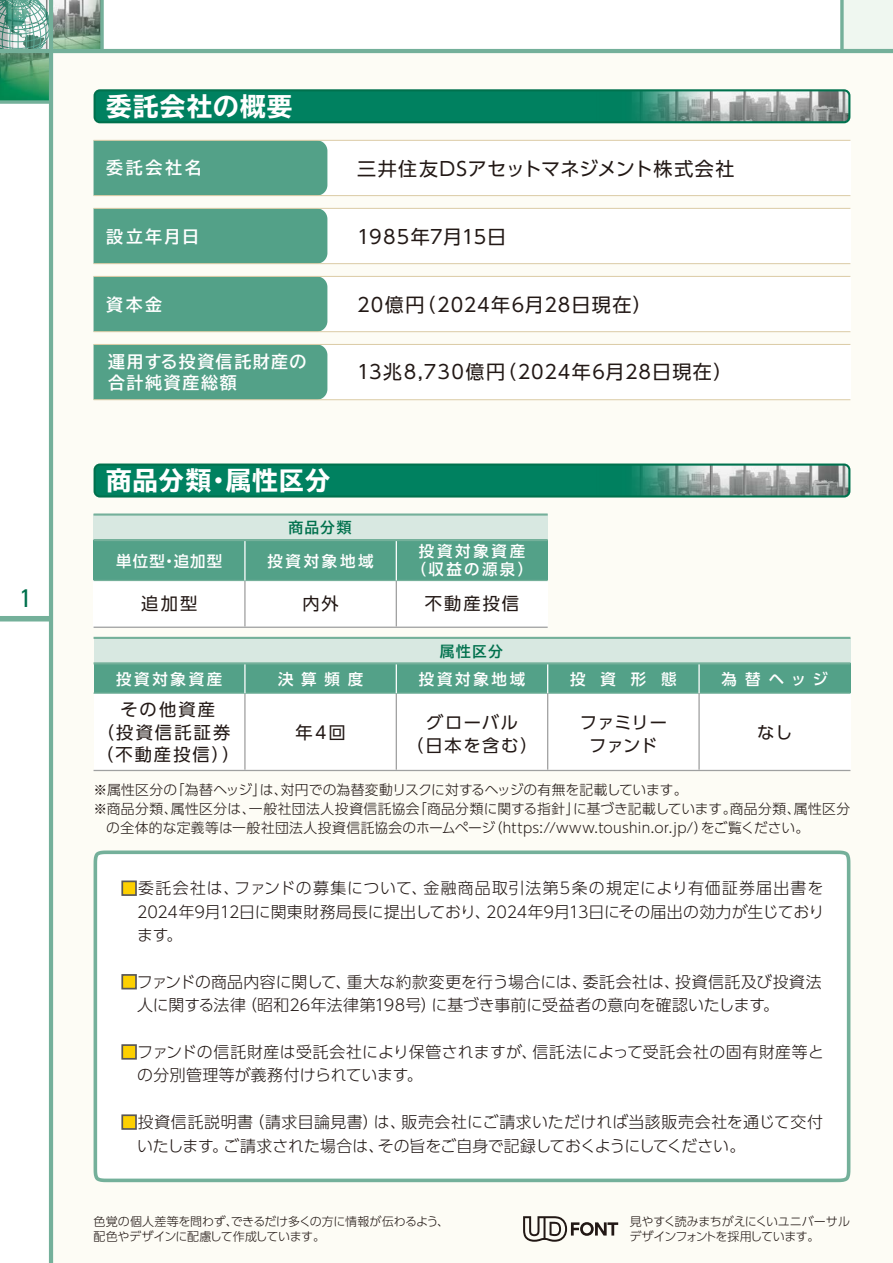
<style>
.page{position:relative;width:893px;height:1263px;background:#fff}
.page>*{position:absolute;margin:0;border:0;box-sizing:border-box;transform-origin:0 0}
.t1{font:700 expanded 25.5px "TBUD Go Std";letter-spacing:.045em;color:#fff}
.t2{font:condensed 25.5px "Univers";color:#00714d}
.t3{font:19.05px "UD Shin Go Pro";letter-spacing:.05em;color:#221815}
.t4{font:19.05px "UD Shin Go Pro";letter-spacing:.025em;color:#221815}
.t5{font:19.05px "UD Shin Go Pro";letter-spacing:.02em;color:#221815}
.t6{font:17.25px/22.5px "UD Shin Go Pro";letter-spacing:.11em;color:#221815;text-align:center}
.t7{font:17.25px/22.5px "UD Shin Go Pro";letter-spacing:-.01em;color:#221815;text-align:center}
.t8{font:700 16.95px/21.3px "TBUD Go Std";letter-spacing:.105em;color:#fff}
.t9{font:300 15.9px/23.4px "UD Shin Go Pro";letter-spacing:.01em;color:#221815}
.t10{font:500 15.45px/18.1px "UD Shin Go Pro";letter-spacing:.175em;color:#fff;text-align:center}
.t11{font:700 14.85px "TBUD Go Std";letter-spacing:.075em;color:#00714d}
.t12{font:300 13.8px "UD Shin Go Pro";letter-spacing:.02em;color:#221815}
.t13{font:300 13.8px "UD Shin Go Pro";letter-spacing:-.005em;color:#221815}
.t14{font:300 12px/14.9px "UD Shin Go Pro";letter-spacing:-.025em;color:#221815}
.s1{color:#fdd000}
</style>
<div class="page">
<img style="left:0;top:53px;width:49px;height:47px">
<svg style="left:0;top:0;width:49px;height:49px;background:#8db7ab"></svg>
<img style="left:53px;top:0;width:47px;height:49px">
<div style="left:842px;top:0;width:51px;height:51px;background:#eff7f0"></div>
<div style="left:0;top:616px;width:51px;height:5px;background:#74b09a"></div>
<div style="left:51px;top:51px;width:842px;height:1212px;background:#fdfcf5"></div>
<hr style="left:49px;top:0;width:4px;height:1263px;background:#74b09a">
<hr style="left:0;top:49px;width:893px;height:4px;background:#74b09a">
<svg style="left:0;top:100px;width:49px;height:4px"></svg>
<svg style="left:100px;top:0;width:4px;height:49px"></svg>
<svg style="left:840px;top:0;width:4px;height:49px"></svg>
<svg style="left:94px;top:89px;width:756px;height:34px;background:#03805f"></svg>
<img style="left:594px;top:91px;width:254px;height:30px">
<svg style="left:94px;top:463px;width:756px;height:34px;background:#078161"></svg>
<img style="left:594px;top:466px;width:254px;height:29px">
<svg style="left:523px;top:1216px;width:95px;height:26px"></svg>
<div style="left:234px;top:208px;width:616px;height:56px;background:#fff"></div>
<div style="left:234px;top:276px;width:616px;height:56px;background:#fff"></div>
<div style="left:234px;top:344px;width:616px;height:56px;background:#fff"></div>
<div style="left:234px;top:140px;width:616px;height:56px;background:#fff"></div>
<div style="left:94px;top:141px;width:233px;height:54px;background:#53a188"></div>
<div style="left:94px;top:209px;width:233px;height:54px;background:#53a188"></div>
<div style="left:94px;top:277px;width:233px;height:54px;background:#53a188"></div>
<div style="left:94px;top:345px;width:233px;height:54px;background:#53a188"></div>
<div style="left:94px;top:638px;width:756px;height:25px;background:#d8e8e1"></div>
<div style="left:94px;top:514px;width:454px;height:26px;background:#d8e8e1"></div>
<div style="left:94px;top:663px;width:756px;height:30px;background:#53a188"></div>
<div style="left:94px;top:693px;width:756px;height:77px;background:#fff"></div>
<hr style="left:94px;top:770px;width:756px;height:1px;background:#9fa0a0">
<hr style="left:244px;top:693px;width:2px;height:77px;background:#9fa0a0">
<hr style="left:396px;top:693px;width:1px;height:77px;background:#9fa0a0">
<hr style="left:94px;top:692px;width:756px;height:2px;background:#74b09a">
<hr style="left:244px;top:663px;width:2px;height:30px;background:#fff">
<hr style="left:396px;top:663px;width:1px;height:30px;background:#fff">
<hr style="left:547px;top:693px;width:1px;height:77px;background:#9fa0a0">
<hr style="left:547px;top:663px;width:1px;height:30px;background:#fff">
<hr style="left:698px;top:693px;width:2px;height:77px;background:#9fa0a0">
<hr style="left:698px;top:663px;width:2px;height:30px;background:#fff">
<div style="left:94px;top:540px;width:454px;height:40px;background:#53a188"></div>
<div style="left:94px;top:580px;width:454px;height:48px;background:#fff"></div>
<hr style="left:94px;top:627px;width:454px;height:1px;background:#9fa0a0">
<hr style="left:244px;top:580px;width:2px;height:46px;background:#9fa0a0">
<hr style="left:396px;top:580px;width:1px;height:46px;background:#9fa0a0">
<hr style="left:94px;top:580px;width:454px;height:1px;background:#74b09a">
<hr style="left:244px;top:540px;width:2px;height:40px;background:#fff">
<hr style="left:396px;top:540px;width:1px;height:40px;background:#fff">
<hr style="left:94px;top:195px;width:756px;height:1px;background:#dbcba5">
<hr style="left:94px;top:140px;width:756px;height:1px;background:#dbcba5">
<hr style="left:94px;top:263px;width:756px;height:1px;background:#dbcba5">
<hr style="left:94px;top:208px;width:756px;height:1px;background:#dbcba5">
<hr style="left:94px;top:331px;width:756px;height:1px;background:#dbcba5">
<hr style="left:94px;top:276px;width:756px;height:1px;background:#dbcba5">
<hr style="left:94px;top:399px;width:756px;height:1px;background:#dbcba5">
<hr style="left:94px;top:344px;width:756px;height:1px;background:#dbcba5">
<hr style="left:94px;top:513px;width:454px;height:3px;background:#74b09a">
<hr style="left:94px;top:637px;width:756px;height:2px;background:#74b09a">
<div style="left:94px;top:850px;width:756px;height:332px;background:#fff"></div>
<div style="left:121px;top:880px;width:16px;height:16px;border:2px solid #595757"></div>
<div style="left:121px;top:974px;width:16px;height:15px;border:2px solid #595757"></div>
<div style="left:121px;top:1044px;width:16px;height:16px;border:2px solid #595757"></div>
<div style="left:121px;top:1114px;width:16px;height:16px;border:2px solid #595757"></div>
<hr style="left:94px;top:662px;width:756px;height:2px;background:#74b09a">
<hr style="left:94px;top:539px;width:454px;height:2px;background:#74b09a">
<h1 class="t2" style="left:20px;top:582px;width:13px">1</h1>
<h1 class="t1" style="left:106px;top:92px;width:187px">委託会社の概要</h1>
<p class="t8" style="left:106px;top:158px;width:97px">委託会社名</p>
<p class="t8" style="left:106px;top:226px;width:94px">設立年月日</p>
<p class="t8" style="left:106px;top:294px;width:57px">資本金</p>
<p class="t8" style="left:108px;top:351px;width:200px">運用する投資信託財産の合計純資産総額</p>
<p class="t4" style="left:357px;top:153px;width:379px">三井住友DSアセットマネジメント株式会社</p>
<p class="t5" style="left:357px;top:221px;width:150px">1985年7月15日</p>
<p class="t3" style="left:357px;top:289px;width:296px">20億円（2024年6月28日現在）</p>
<p class="t3" style="left:357px;top:356px;width:377px">13兆8,730億円（2024年6月28日現在）</p>
<h1 class="t1" style="left:106px;top:466px;width:225px">商品分類・属性区分</h1>
<p class="t10" style="left:116px;top:552px;width:108px">単位型・追加型</p>
<p class="t6" style="left:141px;top:592px;width:58px">追加型</p>
<p class="t10" style="left:116px;top:670px;width:108px">投資対象資産</p>
<p class="t6" style="left:96px;top:698px;width:145px">その他資産<br>（投資信託証券（不動産投信））</p>
<p class="t11" style="left:288px;top:515px;width:65px">商品分類</p>
<p class="t10" style="left:267px;top:552px;width:108px">投資対象地域</p>
<p class="t6" style="left:302px;top:592px;width:38px">内外</p>
<p class="t10" style="left:278px;top:670px;width:87px">決算頻度</p>
<p class="t10" style="left:411px;top:542px;width:124px">投資対象資産（収益の源泉）</p>
<p class="t6" style="left:425px;top:592px;width:96px">不動産投信</p>
<p class="t11" style="left:440px;top:639px;width:64px">属性区分</p>
<p class="t10" style="left:419px;top:670px;width:108px">投資対象地域</p>
<p class="t10" style="left:570px;top:670px;width:108px">投資形態</p>
<p class="t10" style="left:722px;top:670px;width:108px">為替ヘッジ</p>
<p class="t6" style="left:406px;top:711px;width:133px">グローバル<br>（日本を含む）</p>
<p class="t6" style="left:296px;top:720px;width:51px">年4回</p>
<p class="t7" style="left:580px;top:711px;width:89px">ファミリーファンド</p>
<p class="t6" style="left:757px;top:720px;width:37px">なし</p>
<p class="t13" style="left:94px;top:778px;width:596px">※属性区分の「為替ヘッジ」は、対円での為替変動リスクに対するヘッジの有無を記載しています。</p>
<p class="t12" style="left:94px;top:797px;width:758px">※商品分類、属性区分は、一般社団法人投資信託協会「商品分類に関する指針」に基づき記載しています。商品分類、属性区分</p>
<p class="t12" style="left:106px;top:816px;width:704px">の全体的な定義等は一般社団法人投資信託協会のホームページ（https://www.toushin.or.jp/）をご覧ください。</p>
<p class="t9" style="left:137px;top:876px;width:689px;text-align:justify;text-indent:-16px"><span class="s1">■</span>委託会社は、ファンドの募集について、金融商品取引法第5条の規定により有価証券届出書を2024年9月12日に関東財務局長に提出しており、2024年9月13日にその届出の効力が生じております。</p>
<p class="t9" style="left:137px;top:969px;width:686px;text-indent:-16px"><span class="s1">■</span>ファンドの商品内容に関して、重大な約款変更を行う場合には、委託会社は、投資信託及び投資法人に関する法律（昭和26年法律第198号）に基づき事前に受益者の意向を確認いたします。</p>
<p class="t9" style="left:137px;top:1040px;width:688px;text-indent:-16px"><span class="s1">■</span>ファンドの信託財産は受託会社により保管されますが、信託法によって受託会社の固有財産等との分別管理等が義務付けられています。</p>
<p class="t9" style="left:137px;top:1110px;width:688px;text-indent:-16px"><span class="s1">■</span>投資信託説明書（請求目論見書）は、販売会社にご請求いただければ当該販売会社を通じて交付いたします。ご請求された場合は、その旨をご自身で記録しておくようにしてください。</p>
<p class="t14" style="left:93px;top:1213px;width:357px">色覚の個人差等を問わず、できるだけ多くの方に情報が伝わるよう、配色やデザインに配慮して作成しています。</p>
<p class="t14" style="left:629px;top:1213px;width:222px">見やすく読みまちがえにくいユニバーサルデザインフォントを採用しています。</p>
</div>
